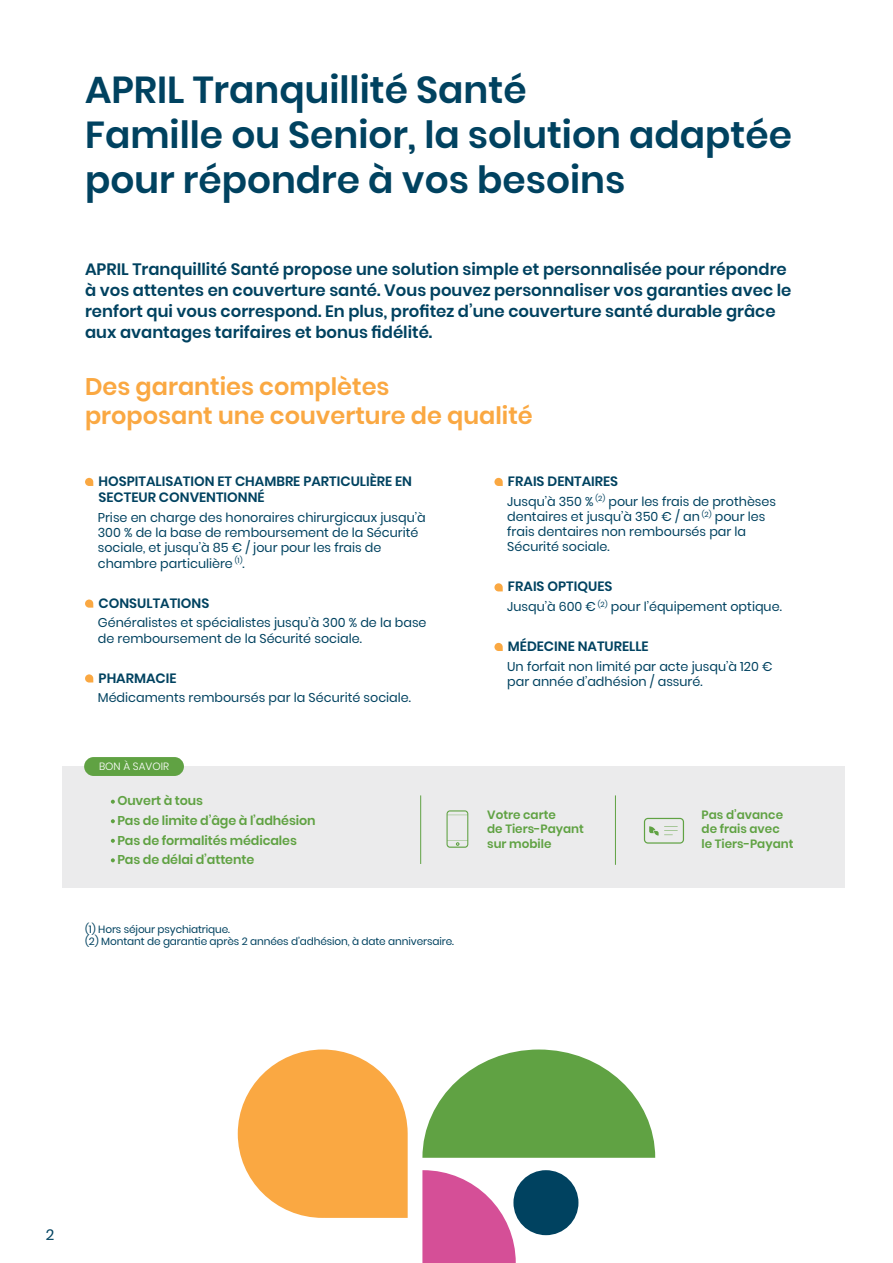
<style>
.page{position:relative;width:893px;height:1263px;background:#fff}
.page>*{position:absolute;margin:0;border:0;box-sizing:border-box;transform-origin:0 0}
.t1{font:600 37.5px/45px "Poppins";color:#004260}
.t2{font:600 24px "Poppins";color:#faa842}
.t3{font:600 16.5px/21px "Poppins";color:#004260}
.t4{font:15px "Poppins";color:#004260}
.t5{font:600 13.5px/16.2px "Poppins";color:#004260}
.t6{font:12.75px/15.3px "Poppins";color:#004260}
.Texte_courant{font:600 12.75px "Poppins";letter-spacing:-.01em;color:#60a243}
.t7{font:600 12px/14.4px "Poppins";color:#60a243}
.Légende{font:10.5px "Poppins";letter-spacing:-.01em;color:#004260}
.t8{font:300 10.5px "Poppins";color:#fff}
</style>
<div class="page">
<svg style="left:85px;top:478px;width:8px;height:8px"></svg>
<svg style="left:85px;top:599px;width:8px;height:9px"></svg>
<svg style="left:85px;top:674px;width:8px;height:8px"></svg>
<svg style="left:494px;top:478px;width:9px;height:8px"></svg>
<svg style="left:494px;top:583px;width:9px;height:8px"></svg>
<svg style="left:494px;top:643px;width:9px;height:8px"></svg>
<div style="left:63px;top:766px;width:782px;height:122px;background:#ebebec"></div>
<svg style="left:446px;top:810px;width:22px;height:38px"></svg>
<svg style="left:644px;top:818px;width:40px;height:26px"></svg>
<svg style="left:111px;top:800px;width:4px;height:4px"></svg>
<svg style="left:111px;top:819px;width:4px;height:4px"></svg>
<svg style="left:111px;top:839px;width:4px;height:4px"></svg>
<svg style="left:111px;top:858px;width:4px;height:4px"></svg>
<div style="left:84px;top:757px;width:100px;height:19px;background:#60a243;border-radius:9px"></div>
<hr style="left:420px;top:795px;width:1px;height:69px;background:#60a243">
<hr style="left:615px;top:795px;width:1px;height:70px;background:#60a243">
<svg style="left:238px;top:1049px;width:170px;height:169px"></svg>
<svg style="left:422px;top:1049px;width:233px;height:109px"></svg>
<div style="left:513px;top:1170px;width:65px;height:65px;background:#004260;border-radius:50%"></div>
<svg style="left:422px;top:1170px;width:94px;height:93px"></svg>
<p class="t1" style="left:85px;top:68px;width:708px">APRIL Tranquillité Santé<br>Famille ou Senior, la solution adaptée pour répondre à vos besoins</p>
<p class="t3" style="left:85px;top:258px;width:708px">APRIL Tranquillité Santé propose une solution simple et personnalisée pour répondre à vos attentes en couverture santé. Vous pouvez personnaliser vos garanties avec le renfort qui vous correspond. En plus, profitez d’une couverture santé durable grâce aux avantages tarifaires et bonus fidélité.</p>
<p class="t2" style="left:85px;top:373px;width:306px">Des garanties complètes</p>
<p class="t2" style="left:85px;top:401px;width:449px">proposant une couverture de qualité</p>
<p class="t5" style="left:99px;top:473px;width:315px">HOSPITALISATION ET CHAMBRE PARTICULIÈRE EN<br>SECTEUR CONVENTIONNÉ</p>
<p class="t6" style="left:98px;top:510px;width:329px">Prise en charge des honoraires chirurgicaux jusqu’à 300 % de la base de remboursement de la Sécurité sociale, et jusqu’à 85 € / jour pour les frais de chambre particulière <sup>(1)</sup>.</p>
<p class="t5" style="left:99px;top:595px;width:112px">CONSULTATIONS</p>
<p class="t6" style="left:98px;top:615px;width:330px">Généralistes et spécialistes jusqu’à 300 % de la base de remboursement de la Sécurité sociale.</p>
<p class="t5" style="left:99px;top:670px;width:80px">PHARMACIE</p>
<p class="t6" style="left:98px;top:690px;width:315px">Médicaments remboursés par la Sécurité sociale.</p>
<p class="t8" style="left:99px;top:760px;width:71px">BON À SAVOIR</p>
<p class="Texte_courant" style="left:117px;top:793px;width:87px">Ouvert à tous</p>
<p class="Texte_courant" style="left:117px;top:813px;width:200px">Pas de limite d’âge à l’adhésion</p>
<p class="Texte_courant" style="left:117px;top:833px;width:181px">Pas de formalités médicales</p>
<p class="Texte_courant" style="left:117px;top:852px;width:138px">Pas de délai d’attente</p>
<p class="Légende" style="left:85px;top:923px;width:146px">(1) Hors séjour psychiatrique.</p>
<p class="Légende" style="left:85px;top:935px;width:370px">(2) Montant de garantie après 2 années d’adhésion, à date anniversaire.</p>
<p class="t5" style="left:508px;top:473px;width:112px">FRAIS DENTAIRES</p>
<p class="t6" style="left:507px;top:493px;width:270px">Jusqu’à 350 % <sup>(2)</sup> pour les frais de prothèses dentaires et jusqu’à 350 € / an <sup>(2)</sup> pour les frais dentaires non remboursés par la Sécurité sociale.</p>
<p class="t5" style="left:508px;top:579px;width:106px">FRAIS OPTIQUES</p>
<p class="t6" style="left:507px;top:599px;width:276px">Jusqu’à 600 € <sup>(2)</sup> pour l’équipement optique.</p>
<p class="t5" style="left:508px;top:638px;width:142px">MÉDECINE NATURELLE</p>
<p class="t6" style="left:507px;top:658px;width:267px">Un forfait non limité par acte jusqu’à 120 € par année d’adhésion / assuré.</p>
<p class="t7" style="left:487px;top:808px;width:98px">Votre carte<br>de Tiers-Payant sur mobile</p>
<p class="t7" style="left:702px;top:808px;width:93px">Pas d’avance de frais avec<br>le Tiers-Payant</p>
<p class="t4" style="left:46px;top:1226px;width:10px">2</p>
</div>
